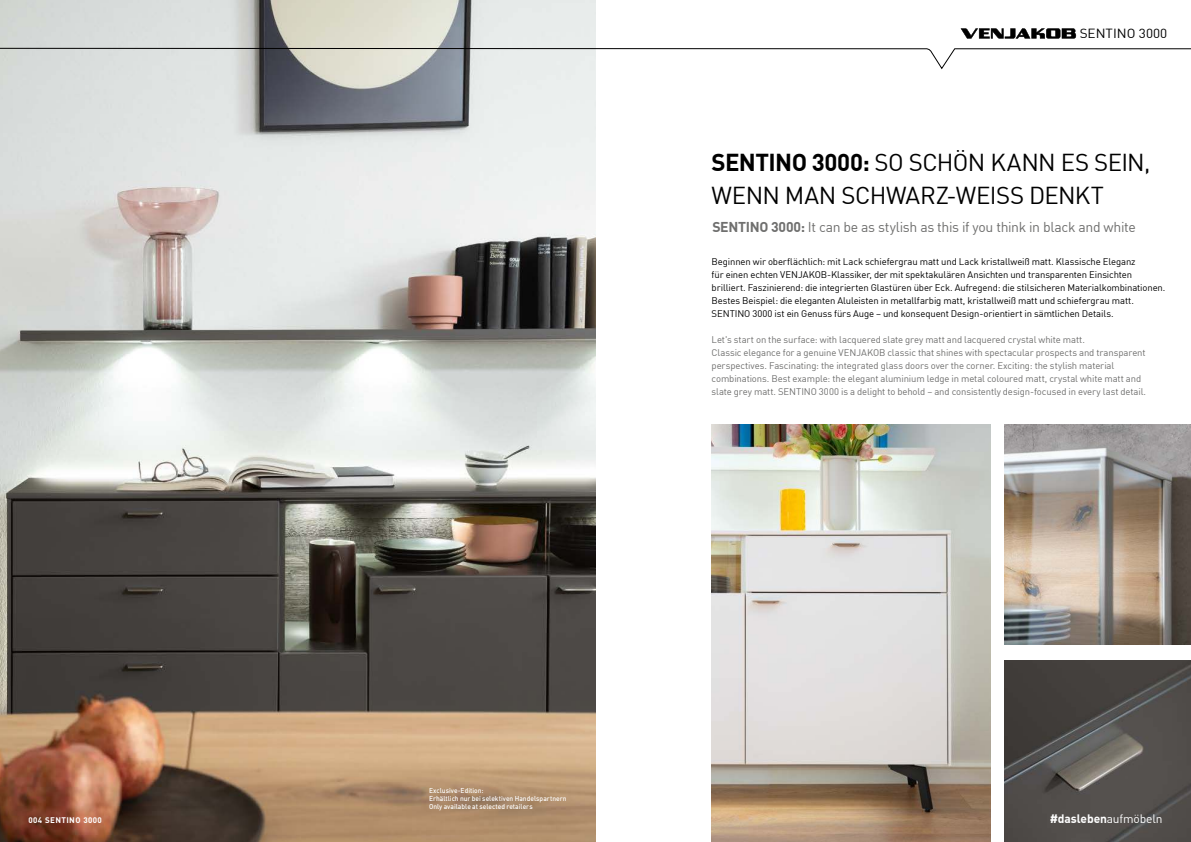
<style>
.page{position:relative;width:1191px;height:842px;background:#fff}
.page>*{position:absolute;margin:0;border:0;box-sizing:border-box;transform-origin:0 0}
.t1{font:24px/33px "DIN Offc";letter-spacing:-.02em;color:#000}
.t2{font:14px "DIN Offc";letter-spacing:-.025em;color:#6f6f6e}
.t3{font:13px "DIN Offc";color:#000;scale:1.04 1}
.t4{font:700 12px "DIN Offc";letter-spacing:-.01em;color:#fff}
.t5{font:9.5px/13px "DIN Offc";letter-spacing:-.01em;color:#000}
.t6{font:9.5px/13px "DIN Offc";letter-spacing:-.01em;color:#6f6f6e}
.t7{font:700 8px "DIN Offc";letter-spacing:.05em;color:#fff}
.t8{font:500 7px/8px "DIN Offc Pro";letter-spacing:.005em;color:#fff;scale:.95 1}
.s1{font-weight:700}
.s2{font-family:"DIN Offc Pro";font-weight:400}
</style>
<div class="page">
<img style="left:0;top:0;width:595px;height:842px">
<img style="left:1004px;top:424px;width:187px;height:220px">
<img style="left:1004px;top:661px;width:187px;height:181px">
<img style="left:711px;top:424px;width:279px;height:418px">
<svg style="left:0;top:48px;width:1191px;height:22px"></svg>
<svg style="left:960px;top:28px;width:116px;height:11px"></svg>
<h3 class="t3" style="left:1079px;top:27px;width:86px">SENTINO 3000</h3>
<h1 class="t1" style="left:711px;top:146px;width:440px"><span class="s1">SENTINO 3000:</span> SO SCHÖN KANN ES SEIN,<br>WENN MAN SCHWARZ-WEISS DENKT</h1>
<h2 class="t2" style="left:712px;top:220px;width:425px"><span class="s1">SENTINO 3000:</span> It can be as stylish as this if you think in black and white</h2>
<p class="t5" style="left:711px;top:255px;width:455px">Beginnen wir oberflächlich: mit Lack schiefergrau matt und Lack kristallweiß matt. Klassische Eleganz<br>für einen echten VENJAKOB-Klassiker, der mit spektakulären Ansichten und transparenten Einsichten brilliert. Faszinierend: die integrierten Glastüren über Eck. Aufregend: die stilsicheren Materialkombinationen.<br>Bestes Beispiel: die eleganten Aluleisten in metallfarbig matt, kristallweiß matt und schiefergrau matt.<br>SENTINO 3000 ist ein Genuss fürs Auge – und konsequent Design-orientiert in sämtlichen Details.</p>
<p class="t6" style="left:711px;top:333px;width:436px">Let's start on the surface: with lacquered slate grey matt and lacquered crystal white matt.<br>Classic elegance for a genuine VENJAKOB classic that shines with spectacular prospects and transparent perspectives. Fascinating: the integrated glass doors over the corner. Exciting: the stylish material combinations. Best example: the elegant aluminium ledge in metal coloured matt, crystal white matt and slate grey matt. SENTINO 3000 is a delight to behold – and consistently design-focused in every last detail.</p>
<p class="t8" style="left:429px;top:787px;width:146px">Exclusive-Edition:<br>Erhältlich nur bei selektiven Handelspartnern<br>Only available at selected retailers</p>
<p class="t7" style="left:28px;top:816px;width:75px">004 SENTINO 3000</p>
<p class="t4" style="left:1049px;top:812px;width:114px">#dasleben<span class="s2">aufmöbeln</span></p>
</div>
